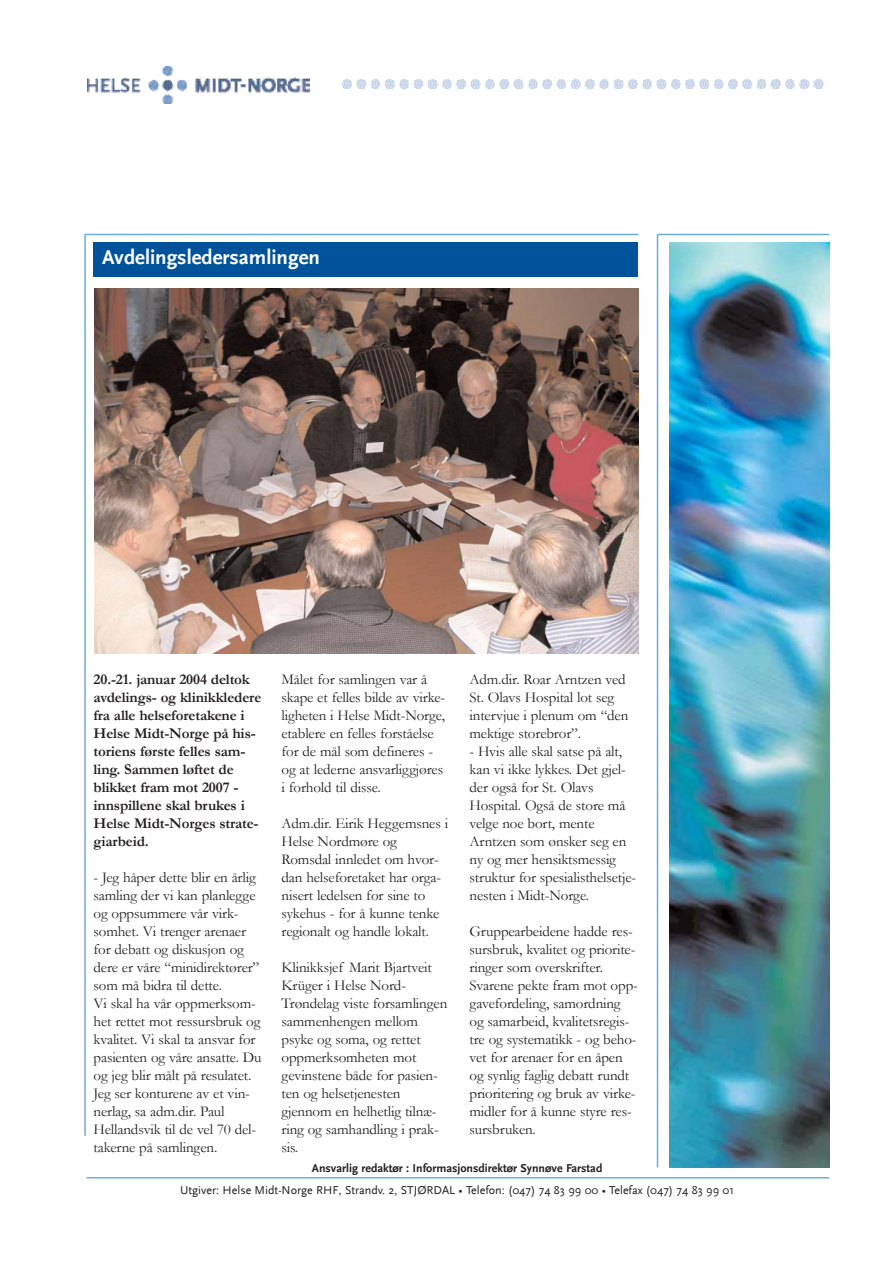
<style>
.page{position:relative;width:893px;height:1263px;background:#fff}
.page>*{position:absolute;margin:0;border:0;box-sizing:border-box;transform-origin:0 0}
.t1{font:700 21px "Scala Sans";color:#fff}
.t2{font:15px/18px "Garamond";letter-spacing:-.01em;color:#231f20}
.t3{font:700 15px/18px "Garamond";letter-spacing:-.01em;color:#231f20}
.t4{font:12px/22.5px "Scala Sans";color:#231f20;text-align:center}
.s1{font-weight:700}
</style>
<div class="page">
<hr style="left:84px;top:234px;width:2px;height:902px;background:#68aee0">
<hr style="left:85px;top:234px;width:553px;height:1px;background:#68aee0">
<div style="left:94px;top:243px;width:544px;height:34px;background:#00529b"></div>
<hr style="left:87px;top:1177px;width:742px;height:1px;background:#68aee0">
<img style="left:342px;top:80px;width:482px;height:9px">
<img style="left:88px;top:67px;width:221px;height:36px">
<img style="left:669px;top:243px;width:160px;height:924px">
<hr style="left:657px;top:234px;width:1px;height:933px;background:#68aee0">
<hr style="left:658px;top:234px;width:171px;height:1px;background:#68aee0">
<img style="left:94px;top:288px;width:544px;height:366px">
<p class="t1" style="left:102px;top:246px;width:219px">Avdelingsledersamlingen</p>
<p class="t3" style="left:94px;top:670px;width:169px">20.-21. januar 2004 deltok avdelings- og klinikkledere fra alle helseforetakene i<br>Helse Midt-Norge på his&shy;toriens første felles sam&shy;ling. Sammen løftet de blikket fram mot 2007 - innspillene skal brukes i<br>Helse Midt-Norges strate&shy;giarbeid.</p>
<p class="t2" style="left:94px;top:868px;width:170px">- Jeg håper dette blir en årlig samling der vi kan planlegge og oppsummere vår virk&shy;somhet. Vi trenger arenaer for debatt og diskusjon og dere er våre “minidirektører” som må bidra til dette.<br>Vi skal ha vår oppmerksom&shy;het rettet mot ressursbruk og kvalitet. Vi skal ta ansvar for pasienten og våre ansatte. Du og jeg blir målt på resulatet.<br>Jeg ser konturene av et vin&shy;nerlag, sa adm.dir. Paul<br>Hellandsvik til de vel 70 del&shy;takerne på samlingen.</p>
<p class="t2" style="left:282px;top:670px;width:165px">Målet for samlingen var å skape et felles bilde av virke&shy;ligheten i Helse Midt-Norge, etablere en felles forståelse for de mål som defineres - og at lederne ansvarliggjøres i forhold til disse.</p>
<p class="t2" style="left:282px;top:814px;width:168px">Adm.dir. Eirik Heggemsnes i<br>Helse Nordmøre og<br>Romsdal innledet om hvor&shy;dan helseforetaket har orga&shy;nisert ledelsen for sine to sykehus - for å kunne tenke regionalt og handle lokalt.</p>
<p class="t2" style="left:282px;top:958px;width:167px">Klinikksjef Marit Bjartveit<br>Krüger i Helse Nord-<br>Trøndelag viste forsamlingen sammenhengen mellom psyke og soma, og rettet oppmerksomheten mot gevinstene både for pasien&shy;ten og helsetjenesten gjennom en helhetlig tilnæ&shy;ring og samhandling i prak&shy;sis.</p>
<p class="t2" style="left:469px;top:670px;width:160px">Adm.dir. Roar Arntzen ved<br>St. Olavs Hospital lot seg intervjue i plenum om “den mektige storebror”.</p>
<p class="t2" style="left:469px;top:742px;width:168px">- Hvis alle skal satse på alt, kan vi ikke lykkes. Det gjel&shy;der også for St. Olavs<br>Hospital. Også de store må velge noe bort, mente<br>Arntzen som ønsker seg en ny og mer hensiktsmessig struktur for spesialisthelsetje&shy;nesten i Midt-Norge.</p>
<p class="t2" style="left:469px;top:922px;width:170px">Gruppearbeidene hadde res&shy;sursbruk, kvalitet og priorite&shy;ringer som overskrifter.<br>Svarene pekte fram mot opp&shy;gavefordeling, samordning og samarbeid, kvalitetsregis&shy;tre og systematikk - og beho&shy;vet for arenaer for en åpen og synlig faglig debatt rundt prioritering og bruk av virke&shy;midler for å kunne styre res&shy;sursbruken.</p>
<p class="t4" style="left:180px;top:1157px;width:555px"><span class="s1">Ansvarlig redaktør : Informasjonsdirektør Synnøve Farstad<br></span>Utgiver: Helse Midt-Norge RHF, Strandv. 2, STJØRDAL • Telefon: (047) 74 83 99 00 • Telefax (047) 74 83 99 01</p>
</div>
